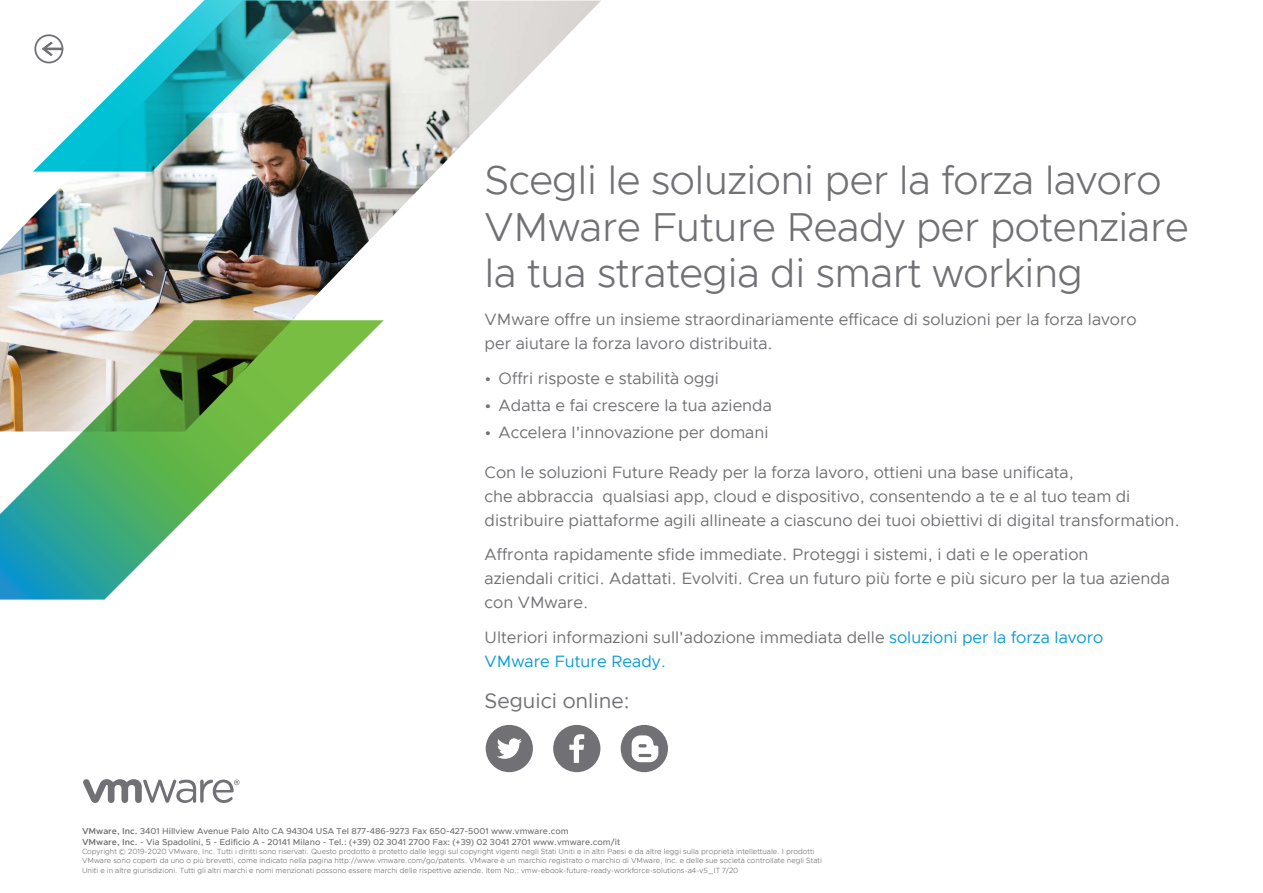
<style>
.page{position:relative;width:1263px;height:893px;background:#fff}
.page>*{position:absolute;margin:0;border:0;box-sizing:border-box;transform-origin:0 0}
.EB-BODY_MAIN_HEAD{font:300 40.5px/46.5px "Metropolis";letter-spacing:-.01em;color:#717074}
.EB-BODY_SUBHEAD-1{font:21px "Metropolis";color:#717074}
.EB-BODY_TEXT{font:16.5px/24px "Metropolis";color:#717074}
.EB-BOILERPLATE-HEAD{font:500 8.7px/10.5px "Metropolis";color:#717074}
.EB-BOILERPLATE-HEAD-2{font:300 7.5px/9px "Metropolis";color:#717074}
.s1{color:#079bd7}
.s2{font-weight:600}
</style>
<div class="page">
<img style="left:0;top:52px;width:37px;height:268px">
<img style="left:33px;top:129px;width:4px;height:43px">
<svg style="left:0;top:320px;width:37px;height:280px"></svg>
<svg style="left:37px;top:0;width:631px;height:803px"></svg>
<svg style="left:41px;top:40px;width:22px;height:17px"></svg>
<div style="left:34px;top:34px;width:29px;height:29px;border:2px solid #717175;border-radius:50%"></div>
<p class="EB-BODY_MAIN_HEAD" style="left:485px;top:157px;width:706px">Scegli le soluzioni per la forza lavoro<br>VMware Future Ready per potenziare la tua strategia di smart working</p>
<p class="EB-BODY_TEXT" style="left:485px;top:307px;width:654px">VMware offre un insieme straordinariamente efficace di soluzioni per la forza lavoro per aiutare la forza lavoro distribuita.</p>
<p class="EB-BODY_TEXT" style="left:485px;top:366px;width:236px">• Offri risposte e stabilità oggi</p>
<p class="EB-BODY_TEXT" style="left:485px;top:393px;width:289px">• Adatta e fai crescere la tua azienda</p>
<p class="EB-BODY_TEXT" style="left:485px;top:420px;width:285px">• Accelera l'innovazione per domani</p>
<p class="EB-BODY_TEXT" style="left:485px;top:460px;width:697px">Con le soluzioni Future Ready per la forza lavoro, ottieni una base unificata,<br>che abbraccia qualsiasi app, cloud e dispositivo, consentendo a te e al tuo team di distribuire piattaforme agili allineate a ciascuno dei tuoi obiettivi di digital transformation.</p>
<p class="EB-BODY_TEXT" style="left:485px;top:543px;width:687px">Affronta rapidamente sfide immediate. Proteggi i sistemi, i dati e le operation<br>aziendali critici. Adattati. Evolviti. Crea un futuro più forte e più sicuro per la tua azienda con VMware.</p>
<p class="EB-BODY_TEXT" style="left:485px;top:626px;width:620px">Ulteriori informazioni sull'adozione immediata delle <span class="s1">soluzioni per la forza lavoro<br>VMware Future Ready.</span></p>
<p class="EB-BODY_SUBHEAD-1" style="left:485px;top:687px;width:147px">Seguici online:</p>
<p class="EB-BOILERPLATE-HEAD" style="left:82px;top:826px;width:540px"><span class="s2">VMware, Inc.</span> 3401 Hillview Avenue Palo Alto CA 94304 USA Tel 877-486-9273 Fax 650-427-5001 www.vmware.com<br><span class="s2">VMware, Inc.</span> - Via Spadolini, 5 - Edificio A - 20141 Milano - Tel.: (+39) 02 3041 2700 Fax: (+39) 02 3041 2701 www.vmware.com/it</p>
<p class="EB-BOILERPLATE-HEAD-2" style="left:82px;top:847px;width:741px">Copyright © 2019-2020 VMware, Inc. Tutti i diritti sono riservati. Questo prodotto è protetto dalle leggi sul copyright vigenti negli Stati Uniti e in altri Paesi e da altre leggi sulla proprietà intellettuale. I prodotti<br>VMware sono coperti da uno o più brevetti, come indicato nella pagina http://www.vmware.com/go/patents. VMware è un marchio registrato o marchio di VMware, Inc. e delle sue società controllate negli Stati</p>
<p class="EB-BOILERPLATE-HEAD-2" style="left:82px;top:865px;width:658px">Uniti e in altre giurisdizioni. Tutti gli altri marchi e nomi menzionati possono essere marchi delle rispettive aziende. Item No.: vmw-ebook-future-ready-workforce-solutions-a4-v5_IT 7/20</p>
</div>
